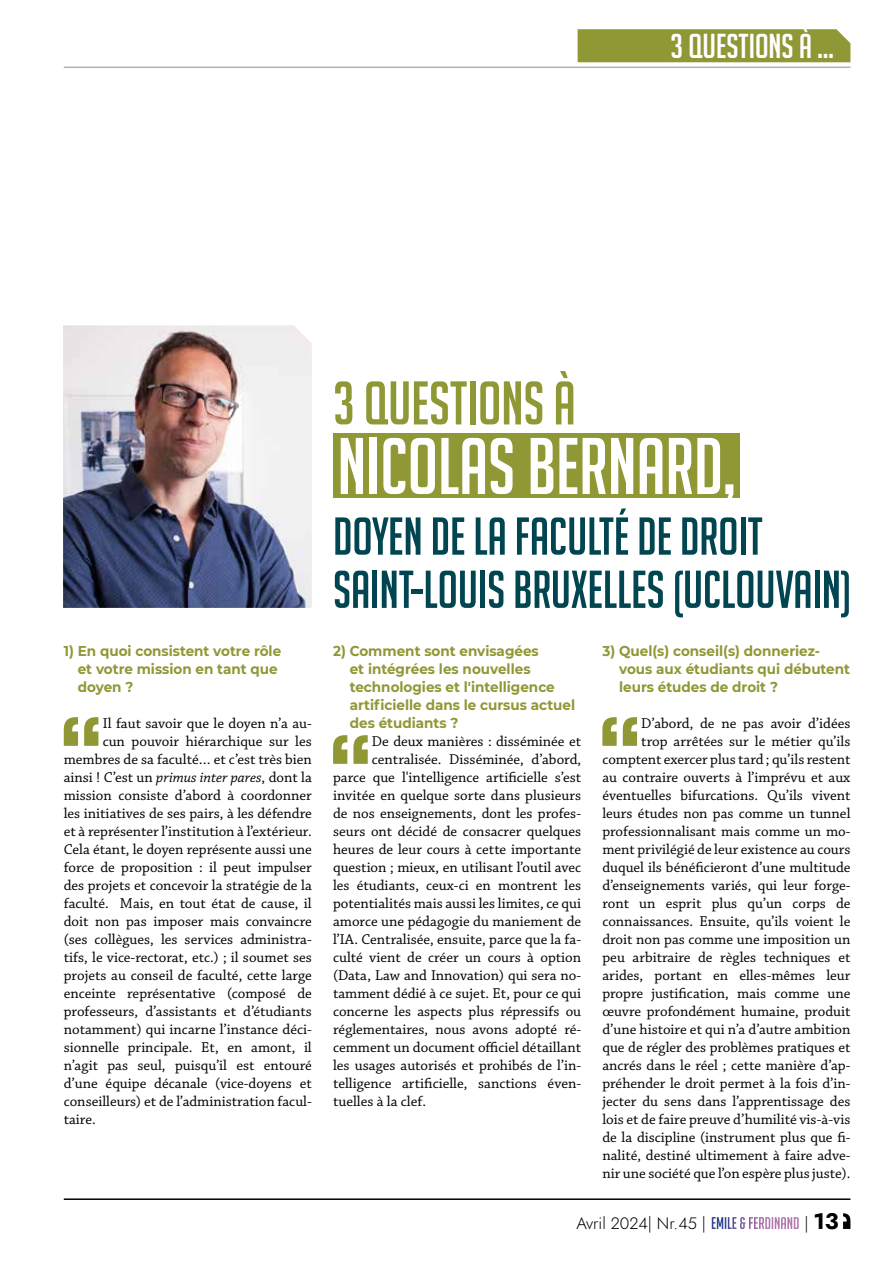
<style>
.page{position:relative;width:893px;height:1263px;background:#fff}
.page>*{position:absolute;margin:0;border:0;box-sizing:border-box;transform-origin:0 0}
.t1{font:78.15px "Big Noodle Titling";color:#fff;scale:.96 1}
.t2{font:60px "Big Noodle Titling";color:#909735;scale:.96 1}
.t3{font:51.9px/53.2px "Big Noodle Titling";color:#004550;scale:.96 1}
.t4{font:33.75px "Big Noodle Titling";color:#fff}
.t5{font:16.5px "Jost";color:#000}
.t6{font:15px/18px "Chaparral Pro";color:#000;text-align:right}
.t7{font:700 14.25px/18px "Montserrat";color:#909735;scale:.95 1}
.s1{font-style:italic}
.s2{font-family:"Big Noodle Titling";color:#fff}
.s3{font-weight:700;font-size:22.5px}
</style>
<div class="page">
<hr style="left:64px;top:67px;width:786px;height:1px;background:#b1b3b4">
<hr style="left:64px;top:1198px;width:786px;height:2px;background:#000">
<svg style="left:843px;top:1213px;width:7px;height:16px"></svg>
<div style="left:578px;top:29px;width:272px;height:33px;background:#909735"></div>
<div style="left:333px;top:434px;width:407px;height:64px;background:#909735"></div>
<img style="left:63px;top:325px;width:249px;height:283px">
<svg style="left:64px;top:717px;width:34px;height:29px"></svg>
<svg style="left:333px;top:735px;width:35px;height:29px"></svg>
<svg style="left:602px;top:717px;width:35px;height:29px"></svg>
<h3 class="t4" style="left:670px;top:28px;width:165px">3 QUESTIONS À …</h3>
<p class="t7" style="left:78px;top:641px;width:216px;text-indent:-14px">1) En quoi consistent votre rôle et votre mission en tant que doyen ?</p>
<p class="t6" style="left:103px;top:715px;width:211px">Il faut savoir que le doyen n’a au-</p>
<p class="t6" style="left:103px;top:733px;width:211px">cun pouvoir hiérarchique sur les</p>
<p class="t6" style="left:64px;top:751px;width:250px">membres de sa faculté… et c’est très bien</p>
<p class="t6" style="left:64px;top:769px;width:250px">ainsi ! C’est un <span class="s1">primus inter pares</span>, dont la</p>
<p class="t6" style="left:64px;top:787px;width:250px">mission consiste d’abord à coordonner</p>
<p class="t6" style="left:64px;top:805px;width:250px">les initiatives de ses pairs, à les défendre</p>
<p class="t6" style="left:64px;top:823px;width:250px">et à représenter l’institution à l’extérieur.</p>
<p class="t6" style="left:64px;top:841px;width:249px">Cela étant, le doyen représente aussi une</p>
<p class="t6" style="left:64px;top:859px;width:250px">force de proposition : il peut impulser</p>
<p class="t6" style="left:64px;top:877px;width:250px">des projets et concevoir la stratégie de la</p>
<p class="t6" style="left:64px;top:895px;width:249px">faculté. Mais, en tout état de cause, il</p>
<p class="t6" style="left:64px;top:913px;width:250px">doit non pas imposer mais convaincre</p>
<p class="t6" style="left:64px;top:931px;width:250px">(ses collègues, les services administra-</p>
<p class="t6" style="left:64px;top:949px;width:249px">tifs, le vice-rectorat, etc.) ; il soumet ses</p>
<p class="t6" style="left:64px;top:967px;width:250px">projets au conseil de faculté, cette large</p>
<p class="t6" style="left:64px;top:985px;width:250px">enceinte représentative (composé de</p>
<p class="t6" style="left:64px;top:1003px;width:250px">professeurs, d’assistants et d’étudiants</p>
<p class="t6" style="left:64px;top:1021px;width:250px">notamment) qui incarne l’instance déci-</p>
<p class="t6" style="left:64px;top:1039px;width:250px">sionnelle principale. Et, en amont, il</p>
<p class="t6" style="left:64px;top:1057px;width:250px">n’agit pas seul, puisqu’il est entouré</p>
<p class="t6" style="left:64px;top:1075px;width:250px">d’une équipe décanale (vice-doyens et</p>
<p class="t6" style="left:64px;top:1093px;width:250px">conseilleurs) et de l’administration facul-</p>
<p class="t6" style="left:64px;top:1111px;width:33px">taire.</p>
<h2 class="t2" style="left:333px;top:371px;width:254px">3 QUESTIONS À</h2>
<h1 class="t1" style="left:337px;top:424px;width:416px">NICOLAS BERNARD,</h1>
<h3 class="t3" style="left:333px;top:510px;width:541px">DOYEN DE LA FACULTÉ DE DROIT<br>SAINT-LOUIS BRUXELLES (UCLOUVAIN)</h3>
<p class="t7" style="left:350px;top:641px;width:239px;text-indent:-17px">2) Comment sont envisagées<br>et intégrées les nouvelles technologies et l'intelligence artificielle dans le cursus actuel des étudiants ?</p>
<p class="t6" style="left:372px;top:733px;width:211px">De deux manières : disséminée et</p>
<p class="t6" style="left:372px;top:751px;width:211px">centralisée. Disséminée, d’abord,</p>
<p class="t6" style="left:333px;top:769px;width:250px">parce que l'intelligence artificielle s’est</p>
<p class="t6" style="left:333px;top:787px;width:250px">invitée en quelque sorte dans plusieurs</p>
<p class="t6" style="left:333px;top:805px;width:250px">de nos enseignements, dont les profes-</p>
<p class="t6" style="left:333px;top:823px;width:250px">seurs ont décidé de consacrer quelques</p>
<p class="t6" style="left:333px;top:841px;width:249px">heures de leur cours à cette importante</p>
<p class="t6" style="left:333px;top:859px;width:250px">question ; mieux, en utilisant l’outil avec</p>
<p class="t6" style="left:333px;top:877px;width:250px">les étudiants, ceux-ci en montrent les</p>
<p class="t6" style="left:333px;top:895px;width:250px">potentialités mais aussi les limites, ce qui</p>
<p class="t6" style="left:333px;top:913px;width:250px">amorce une pédagogie du maniement de</p>
<p class="t6" style="left:333px;top:931px;width:249px">l’IA. Centralisée, ensuite, parce que la fa-</p>
<p class="t6" style="left:333px;top:949px;width:250px">culté vient de créer un cours à option</p>
<p class="t6" style="left:333px;top:967px;width:250px">(Data, Law and Innovation) qui sera no-</p>
<p class="t6" style="left:333px;top:985px;width:250px">tamment dédié à ce sujet. Et, pour ce qui</p>
<p class="t6" style="left:333px;top:1003px;width:250px">concerne les aspects plus répressifs ou</p>
<p class="t6" style="left:333px;top:1021px;width:250px">réglementaires, nous avons adopté ré-</p>
<p class="t6" style="left:333px;top:1039px;width:250px">cemment un document officiel détaillant</p>
<p class="t6" style="left:333px;top:1057px;width:250px">les usages autorisés et prohibés de l’in-</p>
<p class="t6" style="left:333px;top:1075px;width:250px">telligence artificielle, sanctions éven-</p>
<p class="t6" style="left:333px;top:1093px;width:94px">tuelles à la clef.</p>
<p class="t7" style="left:619px;top:641px;width:245px;text-indent:-17px">3) Quel(s) conseil(s) donneriez&shy;vous aux étudiants qui débutent leurs études de droit ?</p>
<p class="t6" style="left:602px;top:715px;width:250px">D’abord, de ne pas avoir d’idées<br>trop arrêtées sur le métier qu’ils comptent exercer plus tard ; qu’ils restent au contraire ouverts à l’imprévu et aux éventuelles bifurcations. Qu’ils vivent leurs études non pas comme un tunnel professionnalisant mais comme un mo&shy;ment privilégié de leur existence au cours duquel ils bénéficieront d’une multitude d’enseignements variés, qui leur forge&shy;ront un esprit plus qu’un corps de connaissances. Ensuite, qu’ils voient le droit non pas comme une imposition un peu arbitraire de règles techniques et arides, portant en elles-mêmes leur propre justification, mais comme une œuvre profondément humaine, produit d’une histoire et qui n’a d’autre ambition que de régler des problèmes pratiques et ancrés dans le réel ; cette manière d’ap&shy;préhender le droit permet à la fois d’in&shy;jecter du sens dans l’apprentissage des lois et de faire preuve d’humilité vis-à-vis de la discipline (instrument plus que fi&shy;nalité, destiné ultimement à faire adve&shy;nir une société que l’on espère plus juste).</p>
<p class="t5" style="left:576px;top:1212px;width:264px">Avril 2024| Nr.45 | <span class="s2">EMILE &amp; FERDINAND</span> | <span class="s3">13</span></p>
</div>
